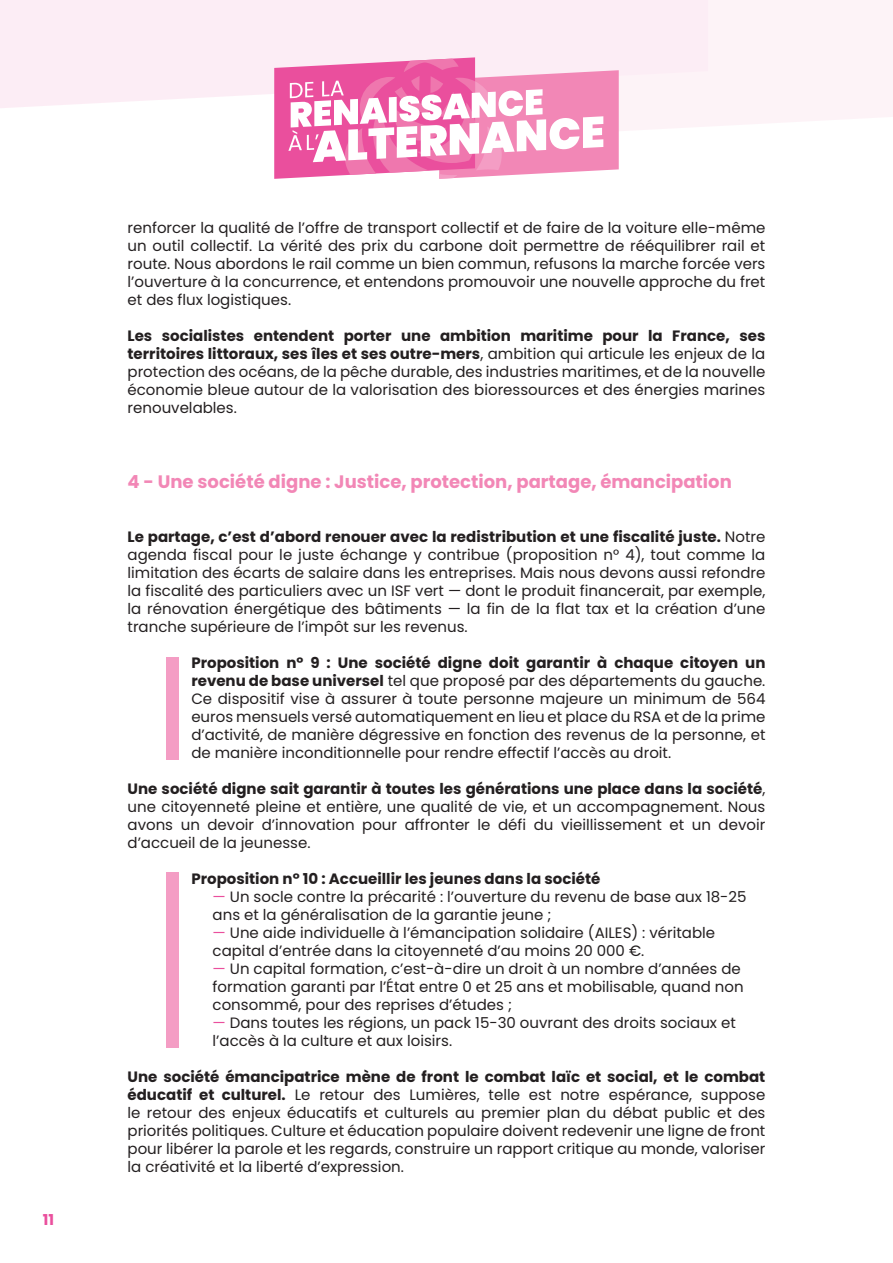
<style>
.page{position:relative;width:893px;height:1263px;background:#fff}
.page>*{position:absolute;margin:0;border:0;box-sizing:border-box;transform-origin:0 0}
.t1{font:700 18px "Poppins";color:#f287b6}
.t2{font:15px/18px "Poppins";color:#231f20;text-align:justify}
.t3{font:700 15px "Poppins";color:#231f20}
.t4{font:700 15px "Poppins";color:#ea4f9d}
.s1{font-weight:700}
.s2{color:#ea4f9d}
</style>
<div class="page">
<svg style="left:619px;top:0;width:274px;height:131px;fill:#fdf3f7"></svg>
<svg style="left:0;top:0;width:708px;height:117px;background:#fceef5"></svg>
<svg style="left:274px;top:57px;width:345px;height:122px"></svg>
<div style="left:166px;top:657px;width:13px;height:102px;background:#f49dc4"></div>
<div style="left:166px;top:873px;width:13px;height:175px;background:#f49dc4"></div>
<p class="t4" style="left:43px;top:1211px;width:13px">11</p>
<p class="t2" style="left:128px;top:218px;width:639px">renforcer la qualité de l’offre de transport collectif et de faire de la voiture elle-même un outil collectif. La vérité des prix du carbone doit permettre de rééquilibrer rail et route. Nous abordons le rail comme un bien commun, refusons la marche forcée vers l’ouverture à la concurrence, et entendons promouvoir une nouvelle approche du fret et des flux logistiques.</p>
<p class="t2" style="left:128px;top:326px;width:639px"><span class="s1">Les socialistes entendent porter une ambition maritime pour la France, ses territoires littoraux, ses îles et ses outre-mers</span>, ambition qui articule les enjeux de la protection des océans, de la pêche durable, des industries maritimes, et de la nouvelle économie bleue autour de la valorisation des bioressources et des énergies marines renouvelables.</p>
<p class="t1" style="left:128px;top:471px;width:606px">4 - Une société digne : Justice, protection, partage, émancipation</p>
<p class="t2" style="left:128px;top:527px;width:639px"><span class="s1">Le partage, c’est d’abord renouer avec la redistribution et une fiscalité juste.</span> Notre agenda fiscal pour le juste échange y contribue (proposition n° 4), tout comme la limitation des écarts de salaire dans les entreprises. Mais nous devons aussi refondre la fiscalité des particuliers avec un ISF vert — dont le produit financerait, par exemple, la rénovation énergétique des bâtiments — la fin de la flat tax et la création d’une tranche supérieure de l’impôt sur les revenus.</p>
<p class="t2" style="left:191px;top:653px;width:576px"><span class="s1">Proposition n° 9 : Une société digne doit garantir à chaque citoyen un revenu de base universel</span> tel que proposé par des départements du gauche.<br>Ce dispositif vise à assurer à toute personne majeure un minimum de 564 euros mensuels versé automatiquement en lieu et place du RSA et de la prime d’activité, de manière dégressive en fonction des revenus de la personne, et de manière inconditionnelle pour rendre effectif l’accès au droit.</p>
<p class="t2" style="left:128px;top:779px;width:639px"><span class="s1">Une société digne sait garantir à toutes les générations une place dans la société</span>, une citoyenneté pleine et entière, une qualité de vie, et un accompagnement. Nous avons un devoir d’innovation pour affronter le défi du vieillissement et un devoir d’accueil de la jeunesse.</p>
<p class="t3" style="left:191px;top:870px;width:411px">Proposition n° 10 : Accueillir les jeunes dans la société</p>
<p class="t2" style="left:213px;top:887px;width:535px"><span class="s2">—</span> Un socle contre la précarité : l’ouverture du revenu de base aux 18-25 ans et la généralisation de la garantie jeune ;</p>
<p class="t2" style="left:213px;top:923px;width:504px"><span class="s2">—</span> Une aide individuelle à l’émancipation solidaire (AILES) : véritable capital d’entrée dans la citoyenneté d’au moins 20 000 €.</p>
<p class="t2" style="left:213px;top:959px;width:533px;text-align:left"><span class="s2">—</span> Un capital formation, c’est-à-dire un droit à un nombre d’années de formation garanti par l’État entre 0 et 25 ans et mobilisable, quand non consommé, pour des reprises d’études ;</p>
<p class="t2" style="left:213px;top:1013px;width:525px"><span class="s2">—</span> Dans toutes les régions, un pack 15-30 ouvrant des droits sociaux et l’accès à la culture et aux loisirs.</p>
<p class="t2" style="left:128px;top:1067px;width:639px"><span class="s1">Une société émancipatrice mène de front le combat laïc et social, et le combat éducatif et culturel.</span> Le retour des Lumières, telle est notre espérance, suppose le retour des enjeux éducatifs et culturels au premier plan du débat public et des priorités politiques. Culture et éducation populaire doivent redevenir une ligne de front pour libérer la parole et les regards, construire un rapport critique au monde, valoriser la créativité et la liberté d’expression.</p>
</div>
